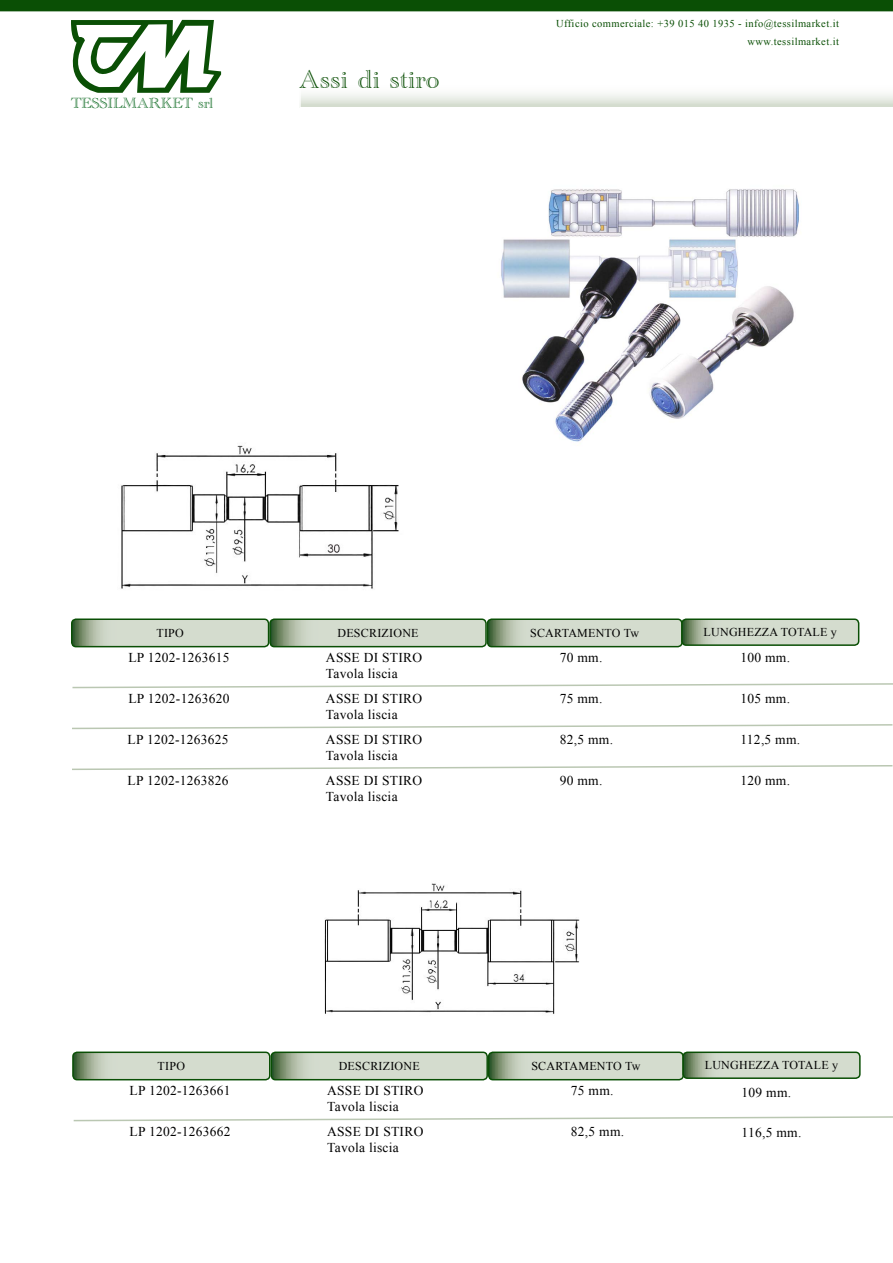
<style>
.page{position:relative;width:893px;height:1263px;background:#fff}
.page>*{position:absolute;margin:0;border:0;box-sizing:border-box;transform-origin:0 0}
.t1{font:27px "Academy Engraved Let Plain";letter-spacing:.02em;color:#0a4f05}
.t2{font:15.15px "Academy Engraved Let Plain";color:#006317}
.t3{font:13.5px/16.2px "Times New Roman";letter-spacing:.02em;color:#000}
.t4{font:12px "Times New Roman";letter-spacing:.02em;color:#000}
.t5{font:10.5px/17.9px "Times New Roman";letter-spacing:.04em;color:#0a4f05;text-align:right}
</style>
<div class="page">
<svg style="left:300px;top:94px;width:593px;height:13px"></svg>
<div style="left:0;top:0;width:893px;height:11px;background:#0a4f05"></div>
<svg style="left:71px;top:20px;width:150px;height:73px"></svg>
<img style="left:501px;top:189px;width:298px;height:253px">
<img style="left:121px;top:445px;width:278px;height:144px">
<svg style="left:72px;top:683px;width:821px;height:6px"></svg>
<svg style="left:72px;top:724px;width:821px;height:6px"></svg>
<svg style="left:72px;top:765px;width:821px;height:5px"></svg>
<div style="left:71px;top:618px;width:198px;height:29px;border:2px solid #0a4f05;border-radius:4px"></div>
<div style="left:269px;top:618px;width:218px;height:29px;border:2px solid #0a4f05;border-radius:4px"></div>
<div style="left:487px;top:618px;width:196px;height:29px;border:2px solid #0a4f05;border-radius:4px"></div>
<svg style="left:72px;top:619px;width:787px;height:28px;background:#bccab6"></svg>
<div style="left:681px;top:618px;width:178px;height:28px;border:2px solid #0a4f05;border-radius:4px"></div>
<svg style="left:73px;top:1116px;width:820px;height:6px"></svg>
<div style="left:72px;top:1051px;width:198px;height:29px;border:2px solid #0a4f05;border-radius:4px"></div>
<div style="left:270px;top:1051px;width:218px;height:29px;border:2px solid #0a4f05;border-radius:4px"></div>
<div style="left:488px;top:1051px;width:196px;height:29px;border:2px solid #0a4f05;border-radius:4px"></div>
<svg style="left:73px;top:1052px;width:785px;height:28px;background:#bcc9b5"></svg>
<div style="left:682px;top:1051px;width:179px;height:28px;border:2px solid #0a4f05;border-radius:4px"></div>
<img style="left:324px;top:883px;width:256px;height:131px">
<p class="t2" style="left:71px;top:95px;width:144px">TESSILMARKET srl</p>
<h1 class="t1" style="left:299px;top:65px;width:142px">Assi di stiro</h1>
<p class="t5" style="left:556px;top:15px;width:284px">Ufficio commerciale: +39 015 40 1935 - info@tessilmarket.it www.tessilmarket.it</p>
<p class="t4" style="left:156px;top:625px;width:29px">TIPO</p>
<p class="t4" style="left:337px;top:625px;width:83px">DESCRIZIONE</p>
<p class="t4" style="left:530px;top:625px;width:111px">SCARTAMENTO Tw</p>
<p class="t4" style="left:704px;top:624px;width:135px">LUNGHEZZA TOTALE y</p>
<p class="t3" style="left:128px;top:649px;width:103px">LP 1202-1263615</p>
<p class="t3" style="left:326px;top:649px;width:98px">ASSE DI STIRO<br>Tavola liscia</p>
<p class="t3" style="left:326px;top:690px;width:98px">ASSE DI STIRO<br>Tavola liscia</p>
<p class="t3" style="left:128px;top:690px;width:103px">LP 1202-1263620</p>
<p class="t3" style="left:128px;top:731px;width:103px">LP 1202-1263625</p>
<p class="t3" style="left:128px;top:772px;width:103px">LP 1202-1263826</p>
<p class="t3" style="left:326px;top:731px;width:98px">ASSE DI STIRO<br>Tavola liscia</p>
<p class="t3" style="left:326px;top:772px;width:98px">ASSE DI STIRO<br>Tavola liscia</p>
<p class="t3" style="left:560px;top:649px;width:44px">70 mm.</p>
<p class="t3" style="left:560px;top:690px;width:44px">75 mm.</p>
<p class="t3" style="left:560px;top:731px;width:55px">82,5 mm.</p>
<p class="t3" style="left:560px;top:772px;width:44px">90 mm.</p>
<p class="t3" style="left:740px;top:649px;width:51px">100 mm.</p>
<p class="t3" style="left:740px;top:690px;width:51px">105 mm.</p>
<p class="t3" style="left:740px;top:731px;width:61px">112,5 mm.</p>
<p class="t3" style="left:740px;top:772px;width:51px">120 mm.</p>
<p class="t4" style="left:158px;top:1058px;width:29px">TIPO</p>
<p class="t4" style="left:339px;top:1058px;width:83px">DESCRIZIONE</p>
<p class="t4" style="left:531px;top:1058px;width:111px">SCARTAMENTO Tw</p>
<p class="t4" style="left:705px;top:1057px;width:135px">LUNGHEZZA TOTALE y</p>
<p class="t3" style="left:130px;top:1082px;width:103px">LP 1202-1263661</p>
<p class="t3" style="left:327px;top:1082px;width:98px">ASSE DI STIRO<br>Tavola liscia</p>
<p class="t3" style="left:327px;top:1123px;width:98px">ASSE DI STIRO<br>Tavola liscia</p>
<p class="t3" style="left:130px;top:1123px;width:103px">LP 1202-1263662</p>
<p class="t3" style="left:571px;top:1082px;width:44px">75 mm.</p>
<p class="t3" style="left:571px;top:1123px;width:55px">82,5 mm.</p>
<p class="t3" style="left:742px;top:1084px;width:51px">109 mm.</p>
<p class="t3" style="left:742px;top:1124px;width:61px">116,5 mm.</p>
</div>
